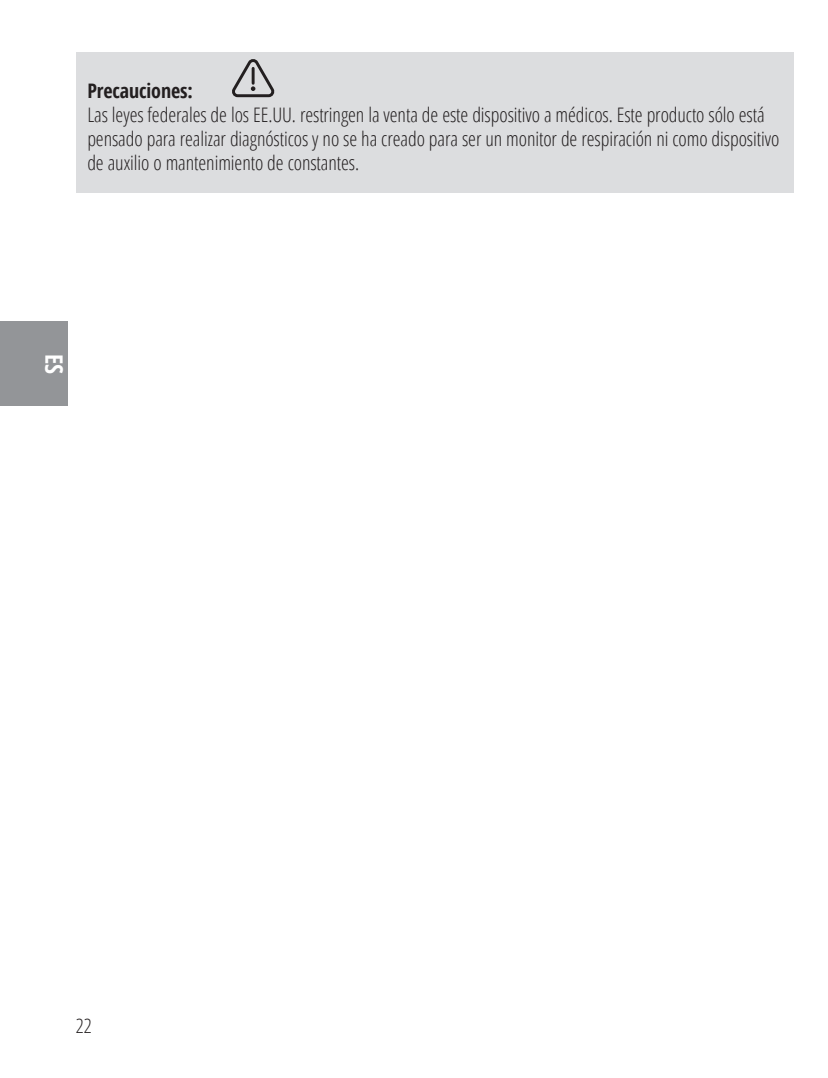
<style>
.page{position:relative;width:828px;height:1078px;background:#fff}
.page>*{position:absolute;margin:0;border:0;box-sizing:border-box;transform-origin:0 0}
.t1{font:700 24px "Open Sans Condensed";color:#fff}
.t2{font:300 20px/24px "Open Sans Condensed";letter-spacing:-.005em;color:#231f20}
.t3{font:700 20px "Open Sans Condensed";letter-spacing:-.005em;color:#231f20}
</style>
<div class="page">
<div style="left:0;top:321px;width:68px;height:85px;background:#939598"></div>
<div style="left:76px;top:52px;width:718px;height:140px;background:#dcdddf"></div>
<svg style="left:232px;top:59px;width:43px;height:39px"></svg>
<p class="t3" style="left:87px;top:76px;width:107px">Precauciones:</p>
<p class="t2" style="left:87px;top:102px;width:693px">Las leyes federales de los EE.UU. restringen la venta de este dispositivo a médicos. Este producto sólo está pensado para realizar diagnósticos y no se ha creado para ser un monitor de respiración ni como dispositivo de auxilio o mantenimiento de constantes.</p>
<p class="t1" style="left:71px;top:354px;width:22px;rotate:90deg">ES</p>
<p class="t2" style="left:76px;top:1012px;width:17px">22</p>
</div>
